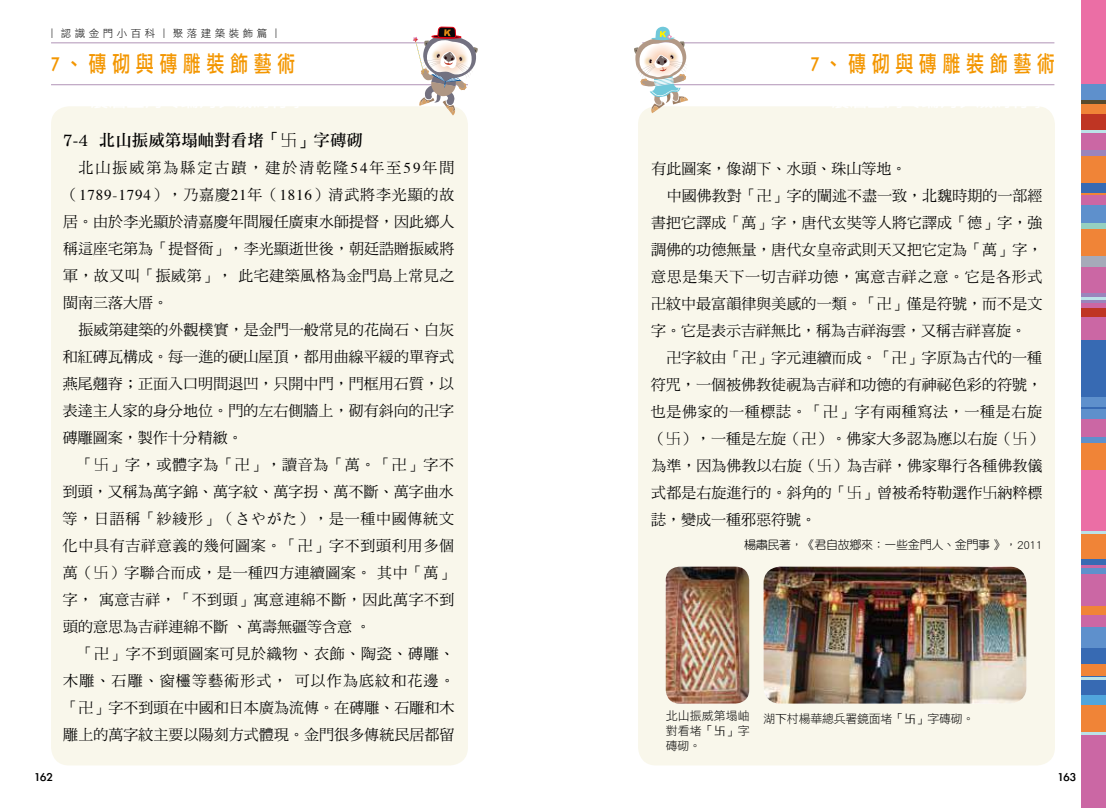
<style>
.page{position:relative;width:1106px;height:808px;background:#fff}
.page>*{position:absolute;margin:0;border:0;box-sizing:border-box;transform-origin:0 0}
.t1{font:22.5px "Li Gothic Med";letter-spacing:.31em;color:#f39600;scale:.8 1}
.t2{font:16.5px "DF Li Song Std W5";color:#000}
.t3{font:15px/27px "DF Ming Std W5";letter-spacing:.005em;color:#000;text-align:justify}
.t4{font:15px "DF Ming Std W5";letter-spacing:.045em;color:#000}
.t5{font:12.9px "Li Gothic Med";color:#000;scale:1.04 1}
.t6{font:12px/15px "DF Hei Std W3";letter-spacing:-.025em;color:#000;text-align:justify}
.t7{font:12px "DF Yuan Std W3";letter-spacing:-.025em;color:#000}
.t8{font:10.5px "DF Hei Std W3";color:#000}
.s1{font-family:"Ming Lt HKSCS UNI H"}
.s2{font-family:"Times"}
.s3{font-family:"Ming Li U"}
.s4{font-family:"ST Heiti TC";font-weight:300}
</style>
<div class="page">
<div style="left:51px;top:106px;width:417px;height:659px;background:#f9f7eb;border-radius:18px"></div>
<hr style="left:51px;top:84px;width:417px;height:1px;background:#b194b7">
<hr style="left:51px;top:43px;width:417px;height:1px;background:#b194b7">
<svg style="left:412px;top:27px;width:66px;height:88px"></svg>
<div style="left:638px;top:106px;width:416px;height:659px;background:#f9f7eb;border-radius:18px"></div>
<hr style="left:642px;top:84px;width:412px;height:1px;background:#b194b7">
<hr style="left:642px;top:43px;width:412px;height:1px;background:#b194b7">
<svg style="left:634px;top:26px;width:54px;height:87px"></svg>
<div style="left:1081px;top:565px;width:25px;height:66px;background:#cb67a4"></div>
<div style="left:1081px;top:732px;width:25px;height:76px;background:#cb67a4"></div>
<div style="left:1081px;top:147px;width:25px;height:53px;background:#f08437"></div>
<div style="left:1081px;top:254px;width:25px;height:14px;background:#a6aab9"></div>
<div style="left:1081px;top:335px;width:25px;height:77px;background:#376ab3"></div>
<div style="left:1081px;top:631px;width:25px;height:67px;background:#376ab3"></div>
<div style="left:1081px;top:73px;width:25px;height:31px;background:#5e90cc"></div>
<div style="left:1081px;top:267px;width:25px;height:73px;background:#cb67a4"></div>
<div style="left:1081px;top:198px;width:25px;height:31px;background:#5e90cc"></div>
<div style="left:1081px;top:293px;width:25px;height:9px;background:#9a84bc"></div>
<div style="left:1081px;top:467px;width:25px;height:74px;background:#eb6ea5"></div>
<div style="left:1081px;top:664px;width:25px;height:11px;background:#f08437"></div>
<div style="left:1081px;top:695px;width:25px;height:11px;background:#51a5dc"></div>
<div style="left:1081px;top:146px;width:25px;height:9px;background:#9a84bc"></div>
<div style="left:1081px;top:412px;width:25px;height:31px;background:#cb67a4"></div>
<div style="left:1081px;top:534px;width:25px;height:31px;background:#f08437"></div>
<div style="left:1081px;top:114px;width:25px;height:36px;background:#cb67a4"></div>
<div style="left:1081px;top:226px;width:25px;height:30px;background:#f08437"></div>
<div style="left:1081px;top:440px;width:25px;height:30px;background:#f08437"></div>
<div style="left:1081px;top:705px;width:25px;height:30px;background:#f08437"></div>
<div style="left:1081px;top:308px;width:25px;height:9px;background:#bf3523"></div>
<div style="left:1081px;top:606px;width:25px;height:9px;background:#f08437"></div>
<div style="left:1081px;top:0;width:25px;height:84px;background:#eb6ea5"></div>
<svg style="left:1081px;top:100px;width:25px;height:30px"></svg>
<div style="left:1081px;top:195px;width:25px;height:10px;background:#cb67a4"></div>
<div style="left:1081px;top:409px;width:25px;height:10px;background:#5e90cc"></div>
<div style="left:1081px;top:223px;width:25px;height:6px;background:#95d0c0"></div>
<div style="left:1081px;top:436px;width:25px;height:6px;background:#5e90cc"></div>
<div style="left:1081px;top:559px;width:25px;height:6px;background:#376ab3"></div>
<div style="left:1081px;top:568px;width:25px;height:6px;background:#5e90cc"></div>
<hr style="left:1081px;top:732px;width:25px;height:3px;background:#bbe2e8">
<hr style="left:1081px;top:677px;width:25px;height:3px;background:#bbe2e8">
<hr style="left:1081px;top:531px;width:25px;height:3px;background:#bbe2e8">
<hr style="left:1081px;top:297px;width:25px;height:3px;background:#bbe2e8">
<hr style="left:1081px;top:130px;width:25px;height:3px;background:#bbe2e8">
<div style="left:1081px;top:628px;width:25px;height:20px;background:#5e90cc"></div>
<div style="left:1081px;top:183px;width:25px;height:9px;background:#376ab3"></div>
<div style="left:1081px;top:397px;width:25px;height:9px;background:#5e90cc"></div>
<img style="left:763px;top:567px;width:263px;height:136px">
<img style="left:665px;top:567px;width:84px;height:136px">
<p class="t8" style="left:47px;top:28px;width:236px">︱ 認 識 金 門 小 百 科 ︱ 聚 落 建 築 裝 飾 篇 ︱</p>
<h1 class="t1" style="left:51px;top:53px;width:307px">7、磚砌與磚雕裝飾藝術</h1>
<p class="t2" style="left:63px;top:131px;width:301px">7-4 北山振威第塌岫對看堵「<span class="s1">卐</span>」字磚砌</p>
<p class="t3" style="left:63px;top:154px;width:393px;text-indent:16px">北山振威第為縣定古蹟，建於清乾隆<span class="s2">54</span>年至<span class="s2">59</span>年間（<span class="s2">1789-1794</span>），乃嘉慶<span class="s2">21</span>年（<span class="s2">1816</span>）清武將李光顯的故居。由於李光顯於清嘉慶年間履任廣東水師提督，因此鄉人稱這座宅第為「提督衙」，李光顯逝世後，朝廷誥贈振威將軍，故又叫「振威第」，此宅建築風格為金門島上常見之閩南三落大厝。</p>
<p class="t3" style="left:63px;top:316px;width:393px;text-indent:16px">振威第建築的外觀樸實，是金門一般常見的花崗石、白灰和紅磚瓦構成。每一進的硬山屋頂，都用曲線平緩的單脊式燕尾翹脊；正面入口明間退凹，只開中門，門框用石質，以表達主人家的身分地位。門的左右側牆上，砌有斜向的卍字磚雕圖案，製作十分精緻。</p>
<p class="t3" style="left:63px;top:451px;width:393px;text-indent:15px">「<span class="s3">卐</span>」字，或體字為「卍」，讀音為「萬。「卍」字不到頭，又稱為萬字錦、萬字紋、萬字拐、萬不斷、萬字曲水等，日語稱「紗綾形」（さやがた），是一種中國傳統文化中具有吉祥意義的幾何圖案。「卍」字不到頭利用多個萬（<span class="s3">卐</span>）字聯合而成，是一種四方連續圖案。其中「萬」字，寓意吉祥，「不到頭」寓意連綿不斷，因此萬字不到頭的意思為吉祥連綿不斷、萬壽無疆等含意。</p>
<p class="t3" style="left:63px;top:640px;width:393px;text-indent:15px">「卍」字不到頭圖案可見於織物、衣飾、陶瓷、磚雕、木雕、石雕、窗欞等藝術形式，可以作為底紋和花邊。「卍」字不到頭在中國和日本廣為流傳。在磚雕、石雕和木雕上的萬字紋主要以陽刻方式體現。金門很多傳統民居都留</p>
<p class="t5" style="left:34px;top:770px;width:20px">162</p>
<h1 class="t1" style="left:810px;top:53px;width:307px">7、磚砌與磚雕裝飾藝術</h1>
<p class="t3" style="left:651px;top:155px;width:256px">有此圖案，像湖下、水頭、珠山等地。</p>
<p class="t3" style="left:666px;top:182px;width:377px">中國佛教對「卍」字的闡述不盡一致，北魏時期的一部經</p>
<p class="t3" style="left:651px;top:209px;width:393px">書把它譯成「萬」字，唐代玄奘等人將它譯成「德」字，強</p>
<p class="t3" style="left:651px;top:236px;width:393px">調佛的功德無量，唐代女皇帝武則天又把它定為「萬」字，</p>
<p class="t4" style="left:651px;top:268px;width:393px">意思是集天下一切吉祥功德，寓意吉祥之意。它是各形式</p>
<p class="t3" style="left:651px;top:290px;width:393px">卍紋中最富韻律與美感的一類。「卍」僅是符號，而不是文</p>
<p class="t3" style="left:651px;top:317px;width:377px">字。它是表示吉祥無比，稱為吉祥海雲，又稱吉祥喜旋。</p>
<p class="t3" style="left:666px;top:344px;width:377px">卍字紋由「卍」字元連續而成。「卍」字原為古代的一種</p>
<p class="t3" style="left:651px;top:371px;width:393px">符咒，一個被佛教徒視為吉祥和功德的有神祕色彩的符號，</p>
<p class="t4" style="left:651px;top:403px;width:393px">也是佛家的一種標誌。「卍」字有兩種寫法，一種是右旋</p>
<p class="t3" style="left:651px;top:425px;width:393px">（<span class="s3">卐</span>），一種是左旋（卍）。佛家大多認為應以右旋（<span class="s3">卐</span>）</p>
<p class="t3" style="left:651px;top:452px;width:393px">為準，因為佛教以右旋（<span class="s3">卐</span>）為吉祥，佛家舉行各種佛教儀</p>
<p class="t3" style="left:651px;top:479px;width:393px">式都是右旋進行的。斜角的「<span class="s3">卐</span>」曾被希特勒選作<span class="s3">卐</span>納粹標</p>
<p class="t3" style="left:651px;top:506px;width:166px">誌，變成一種邪惡符號。</p>
<p class="t7" style="left:744px;top:538px;width:300px">楊肅民著，《君自故鄉來：一些金門人、金門事 》，2011</p>
<p class="t6" style="left:665px;top:708px;width:85px">北山振威第塌岫對看堵「<span class="s4">卐</span>」字磚砌。</p>
<p class="t6" style="left:763px;top:711px;width:212px">湖下村楊華總兵署鏡面堵「<span class="s4">卐</span>」字磚砌。</p>
<p class="t5" style="left:1057px;top:770px;width:20px">163</p>
</div>
